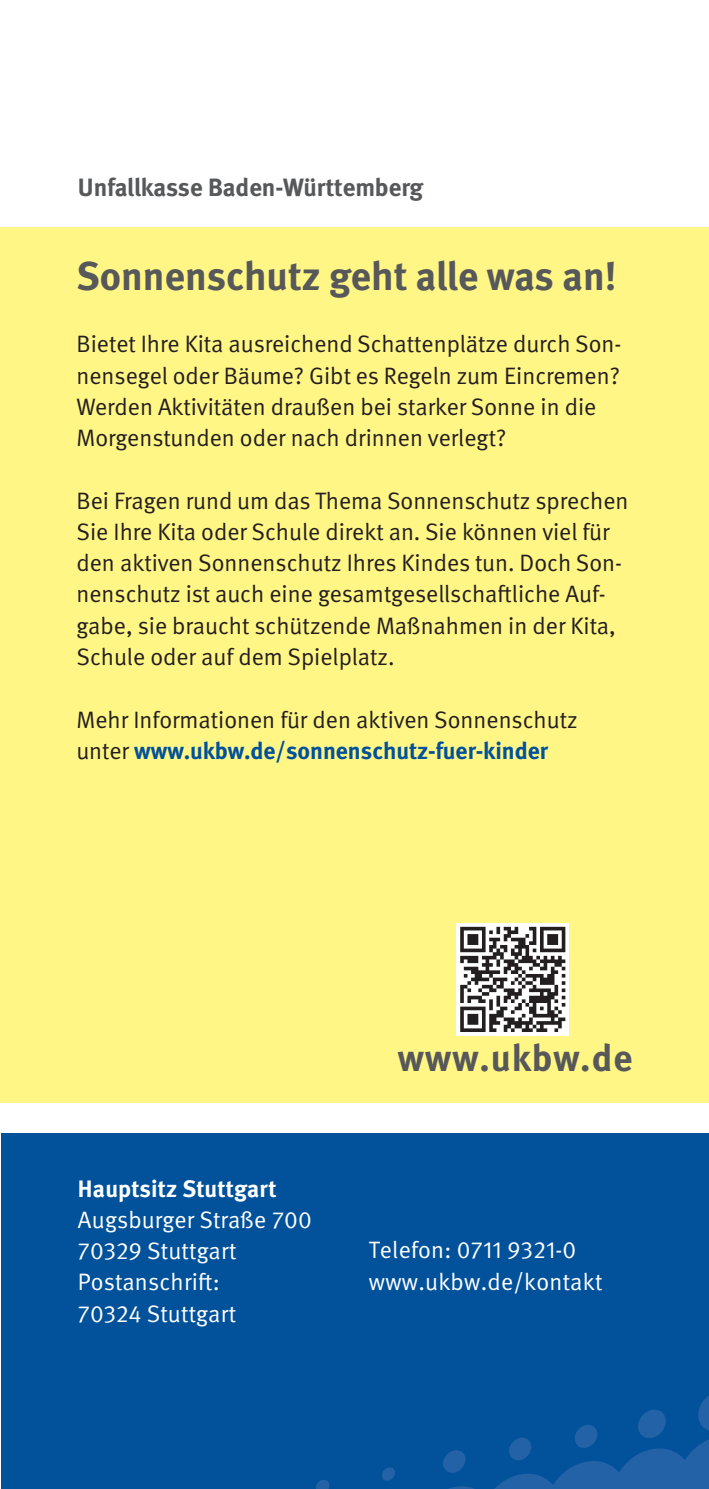
<style>
.page{position:relative;width:709px;height:1489px;background:#fff}
.page>*{position:absolute;margin:0;border:0;box-sizing:border-box;transform-origin:0 0}
.t1{font:700 40px "DGUV Meta";color:#57585a}
.t2{font:700 37.5px "DGUV Meta";letter-spacing:.03em;color:#57585a}
.t3{font:700 25px "DGUV Meta";letter-spacing:-.005em;color:#57585a}
.t4{font:23.75px/31.2px "DGUV Meta";color:#231f20}
.t5{font:23.75px/31.2px "DGUV Meta";letter-spacing:.01em;color:#fff}
.t6{font:700 23.75px "DGUV Meta";letter-spacing:.01em;color:#fff}
.s1{font-weight:700;color:#01519b}
</style>
<div class="page">
<div style="left:0;top:227px;width:709px;height:875px;background:#fff685"></div>
<div style="left:456px;top:923px;width:113px;height:112px;background:#fff"></div>
<svg style="left:460px;top:926px;width:105px;height:105px"></svg>
<div style="left:1px;top:1133px;width:708px;height:355px;background:#01519b"></div>
<svg style="left:443px;top:1396px;width:266px;height:92px"></svg>
<svg style="left:382px;top:1467px;width:13px;height:13px"></svg>
<svg style="left:316px;top:1480px;width:13px;height:8px"></svg>
<hr style="left:0;top:594px;width:1px;height:164px;background:#01519b">
<p class="t3" style="left:78px;top:172px;width:347px">Unfallkasse Baden-Württemberg</p>
<h1 class="t1" style="left:76px;top:252px;width:541px">Sonnenschutz geht alle was an!</h1>
<p class="t4" style="left:76px;top:329px;width:546px">Bietet Ihre Kita ausreichend Schattenplätze durch Son&shy;nensegel oder Bäume? Gibt es Regeln zum Eincremen?<br>Werden Aktivitäten draußen bei starker Sonne in die Morgenstunden oder nach drinnen verlegt?</p>
<p class="t4" style="left:76px;top:485px;width:553px">Bei Fragen rund um das Thema Sonnenschutz sprechen Sie Ihre Kita oder Schule direkt an. Sie können viel für den aktiven Sonnenschutz Ihres Kindes tun. Doch Son&shy;nenschutz ist auch eine gesamtgesellschaftliche Auf&shy;gabe, sie braucht schützende Maßnahmen in der Kita, Schule oder auf dem Spielplatz.</p>
<p class="t4" style="left:76px;top:704px;width:503px">Mehr Informationen für den aktiven Sonnenschutz unter <span class="s1">www.ukbw.de/sonnenschutz-fuer-kinder</span></p>
<p class="t6" style="left:78px;top:1173px;width:200px">Hauptsitz Stuttgart</p>
<p class="t5" style="left:78px;top:1204px;width:235px">Augsburger Straße 700<br>70329 Stuttgart<br>Postanschrift:<br>70324 Stuttgart</p>
<h2 class="t2" style="left:398px;top:1036px;width:236px">www.ukbw.de</h2>
<p class="t5" style="left:369px;top:1234px;width:235px">Telefon: 0711 9321-0 www.ukbw.de/kontakt</p>
</div>
